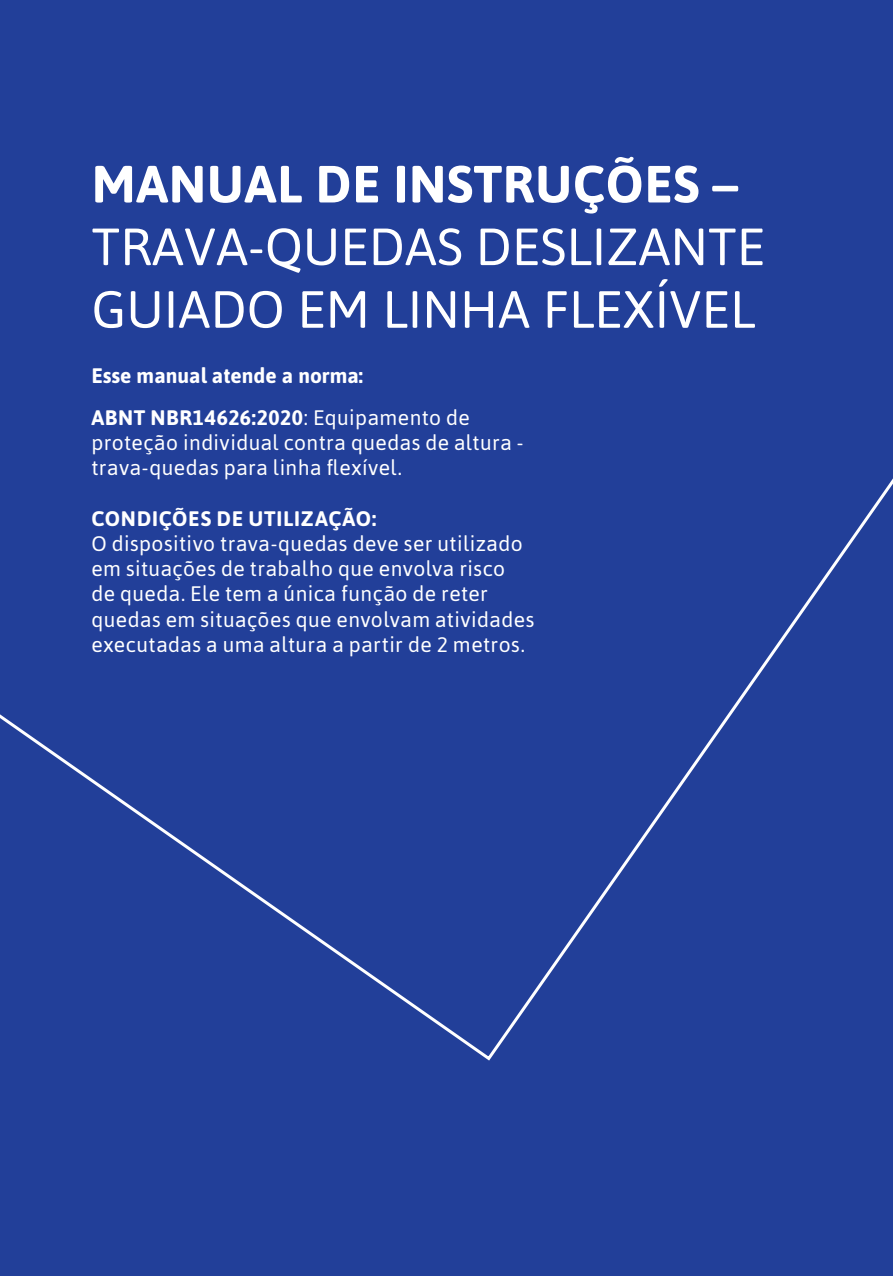
<style>
.page{position:relative;width:893px;height:1276px;background:#223f99}
.page>*{position:absolute;margin:0;border:0;box-sizing:border-box;transform-origin:0 0}
.bullets{font:52.2px/62.7px "Asap";color:#fff}
.Texto{font:21px/25.2px "Asap";letter-spacing:.02em;color:#fff}
.bullets-2{font:700 21px "Asap";color:#fff}
.Texto-2{font:700 21px "Asap";letter-spacing:.035em;color:#fff}
.s1{font-weight:700}
</style>
<div class="page">
<svg style="left:0;top:478px;width:893px;height:583px"></svg>
<p class="bullets" style="left:91px;top:152px;width:675px"><span class="s1">MANUAL DE INSTRUÇÕES –<br></span>TRAVA-QUEDAS DESLIZANTE<br>GUIADO EM LINHA FLEXÍVEL</p>
<p class="bullets-2" style="left:91px;top:360px;width:273px">Esse manual atende a norma:</p>
<p class="Texto" style="left:91px;top:405px;width:434px"><span class="s1">ABNT NBR14626:2020</span>: Equipamento de proteção individual contra quedas de altura -</p>
<p class="Texto" style="left:91px;top:455px;width:312px">trava-quedas para linha flexível.</p>
<p class="Texto-2" style="left:92px;top:503px;width:286px">CONDIÇÕES DE UTILIZAÇÃO:</p>
<p class="Texto" style="left:91px;top:531px;width:444px">O dispositivo trava-quedas deve ser utilizado em situações de trabalho que envolva risco<br>de queda. Ele tem a única função de reter quedas em situações que envolvam atividades executadas a uma altura a partir de 2 metros.</p>
</div>
